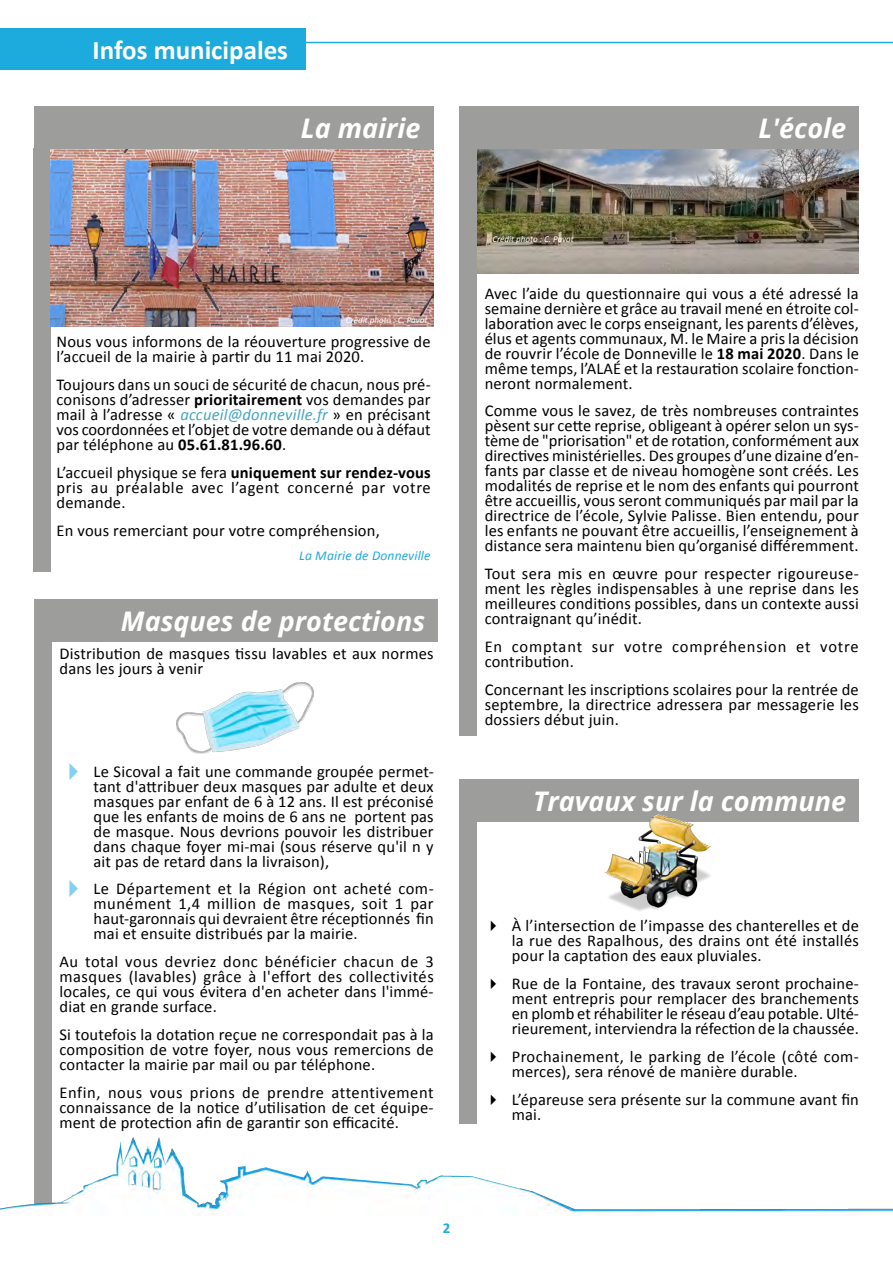
<style>
.page{position:relative;width:893px;height:1263px;background:#fff}
.page>*{position:absolute;margin:0;border:0;box-sizing:border-box;transform-origin:0 0}
.t1{font:italic 700 27px "Open Sans";color:#fff}
.t2{font:700 27px "Calibri";color:#fff}
.t3{font:16.5px/15px "Calibri";letter-spacing:.01em;color:#000;text-align:justify}
.t4{font:16.5px/15px "Calibri";letter-spacing:.05em;color:#000}
.t5{font:700 15px "Calibri";color:#1daadd}
.t6{font:italic 13.5px "Calibri";letter-spacing:.01em;color:#1daadd}
.t7{font:italic 9px "Calibri";color:#fff}
.s1{font-weight:700}
.s2{font-style:italic;color:#45a5c4}
</style>
<div class="page">
<hr style="left:0;top:42px;width:893px;height:1px;background:#1daadd">
<div style="left:0;top:28px;width:305px;height:41px;background:#1daadd"></div>
<div style="left:34px;top:628px;width:17px;height:585px;background:#9d9d9c"></div>
<div style="left:34px;top:599px;width:404px;height:43px;background:#9d9d9c"></div>
<img style="left:0;top:1138px;width:893px;height:77px">
<img style="left:476px;top:149px;width:383px;height:125px">
<div style="left:459px;top:106px;width:400px;height:43px;background:#9d9d9c"></div>
<div style="left:459px;top:134px;width:17px;height:602px;background:#9d9d9c"></div>
<img style="left:177px;top:683px;width:136px;height:71px">
<div style="left:34px;top:148px;width:17px;height:423px;background:#9d9d9c"></div>
<div style="left:34px;top:106px;width:399px;height:43px;background:#9d9d9c"></div>
<img style="left:51px;top:149px;width:382px;height:177px">
<div style="left:459px;top:779px;width:400px;height:42px;background:#9d9d9c"></div>
<div style="left:459px;top:821px;width:17px;height:303px;background:#9d9d9c"></div>
<img style="left:602px;top:814px;width:113px;height:97px">
<h1 class="t2" style="left:93px;top:33px;width:197px">Infos municipales</h1>
<h1 class="t1" style="left:301px;top:109px;width:121px">La mairie</h1>
<h1 class="t1" style="left:758px;top:109px;width:89px">L'école</h1>
<p class="t7" style="left:346px;top:314px;width:83px">Crédit photo : C. Pavot</p>
<p class="t3" style="left:57px;top:334px;width:376px">Nous vous informons de la réouverture progressive de l’accueil de la mairie à partir du 11 mai 2020.</p>
<p class="t3" style="left:57px;top:377px;width:376px">Toujours dans un souci de sécurité de chacun, nous pré&shy;conisons d’adresser <span class="s1">prioritairement</span> vos demandes par mail à l’adresse « <span class="s2">accueil@donneville.fr</span> » en précisant vos coordonnées et l’objet de votre demande ou à défaut par téléphone au <span class="s1">05.61.81.96.60</span>.</p>
<p class="t3" style="left:57px;top:465px;width:376px">L’accueil physique se fera <span class="s1">uniquement sur rendez-vous </span>pris au préalable avec l’agent concerné par votre demande.</p>
<p class="t3" style="left:57px;top:523px;width:325px">En vous remerciant pour votre compréhension,</p>
<p class="t6" style="left:299px;top:547px;width:133px">La Mairie de Donneville</p>
<h1 class="t1" style="left:121px;top:602px;width:306px">Masques de protections</h1>
<p class="t3" style="left:60px;top:646px;width:376px">Distribution de masques tissu lavables et aux normes dans les jours à venir</p>
<p class="t3" style="left:94px;top:764px;width:342px">Le Sicoval a fait une commande groupée permet&shy;tant d'attribuer deux masques par adulte et deux masques par enfant de 6 à 12 ans. Il est préconisé que les enfants de moins de 6 ans ne portent pas de masque. Nous devrions pouvoir les distribuer dans chaque foyer mi-mai (sous réserve qu'il n y ait pas de retard dans la livraison),</p>
<p class="t3" style="left:94px;top:881px;width:342px">Le Département et la Région ont acheté com&shy;munément 1,4 million de masques, soit 1 par haut-garonnais qui devraient être réceptionnés fin mai et ensuite distribués par la mairie.</p>
<p class="t3" style="left:60px;top:954px;width:376px">Au total vous devriez donc bénéficier chacun de 3 masques (lavables) grâce à l'effort des collectivités locales, ce qui vous évitera d'en acheter dans l'immé&shy;diat en grande surface.</p>
<p class="t3" style="left:60px;top:1027px;width:376px">Si toutefois la dotation reçue ne correspondait pas à la composition de votre foyer, nous vous remercions de contacter la mairie par mail ou par téléphone.</p>
<p class="t3" style="left:60px;top:1085px;width:376px">Enfin, nous vous prions de prendre attentivement connaissance de la notice d’utilisation de cet équipe&shy;ment de protection afin de garantir son efficacité.</p>
<p class="t7" style="left:492px;top:232px;width:83px">Crédit photo : C. Pavot</p>
<p class="t3" style="left:485px;top:286px;width:376px">Avec l’aide du questionnaire qui vous a été adressé la semaine dernière et grâce au travail mené en étroite col&shy;laboration avec le corps enseignant, les parents d’élèves, élus et agents communaux, M. le Maire a pris la décision de rouvrir l’école de Donneville le <span class="s1">18 mai 2020</span>. Dans le même temps, l’ALAÉ et la restauration scolaire fonction&shy;neront normalement.</p>
<p class="t3" style="left:485px;top:403px;width:376px">Comme vous le savez, de très nombreuses contraintes pèsent sur cette reprise, obligeant à opérer selon un sys&shy;tème de "priorisation" et de rotation, conformément aux directives ministérielles. Des groupes d’une dizaine d’en&shy;fants par classe et de niveau homogène sont créés. Les modalités de reprise et le nom des enfants qui pourront être accueillis, vous seront communiqués par mail par la directrice de l’école, Sylvie Palisse. Bien entendu, pour les enfants ne pouvant être accueillis, l’enseignement à distance sera maintenu bien qu’organisé différemment.</p>
<p class="t3" style="left:485px;top:566px;width:376px">Tout sera mis en œuvre pour respecter rigoureuse&shy;ment les règles indispensables à une reprise dans les meilleures conditions possibles, dans un contexte aussi contraignant qu’inédit.</p>
<p class="t4" style="left:485px;top:639px;width:376px">En comptant sur votre compréhension et votre contribution.</p>
<p class="t3" style="left:485px;top:682px;width:376px">Concernant les inscriptions scolaires pour la rentrée de septembre, la directrice adressera par messagerie les dossiers début juin.</p>
<h1 class="t1" style="left:533px;top:782px;width:315px">Travaux sur la commune</h1>
<p class="t3" style="left:512px;top:918px;width:349px">À l’intersection de l’impasse des chanterelles et de la rue des Rapalhous, des drains ont été installés pour la captation des eaux pluviales.</p>
<p class="t3" style="left:512px;top:976px;width:349px">Rue de la Fontaine, des travaux seront prochaine&shy;ment entrepris pour remplacer des branchements en plomb et réhabiliter le réseau d’eau potable. Ulté&shy;rieurement, interviendra la réfection de la chaussée.</p>
<p class="t3" style="left:512px;top:1049px;width:349px">Prochainement, le parking de l’école (côté com&shy;merces), sera rénové de manière durable.</p>
<p class="t3" style="left:512px;top:1091px;width:349px">L’épareuse sera présente sur la commune avant fin mai.</p>
<p class="t5" style="left:443px;top:1218px;width:9px">2</p>
</div>
